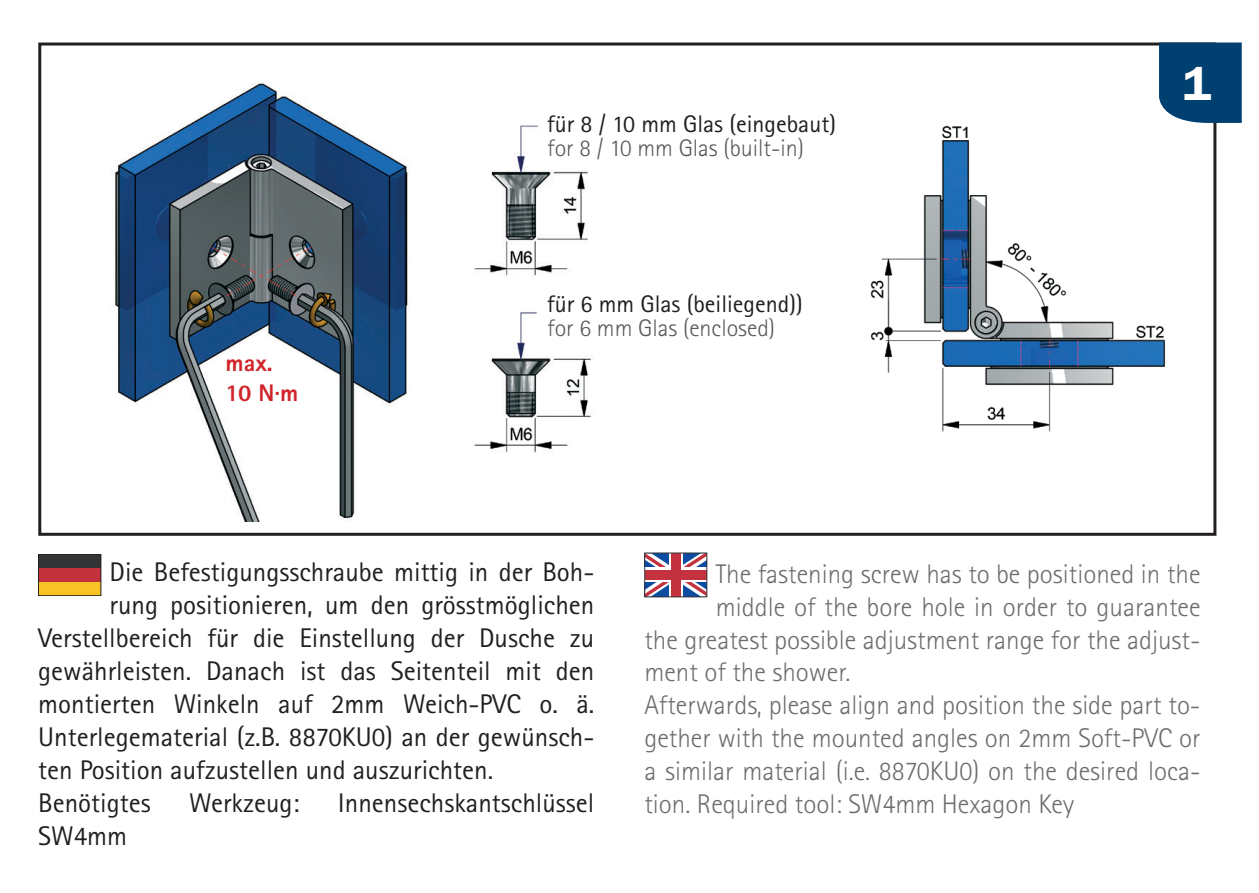
<style>
.page{position:relative;width:1259px;height:893px;background:#fff}
.page>*{position:absolute;margin:0;border:0;box-sizing:border-box;transform-origin:0 0}
.t1{font:600 48.9px "Franklin Got Itc TCE";color:#fff}
.t2{font:27px "Rotis Sans Serif";color:#231f20}
.t3{font:300 27px "Rotis Sans Serif";color:#6c6d70}
.t4{font:24px "Rotis Sans Serif";color:#231f20}
.t5{font:300 24px "Rotis Sans Serif";color:#57585a}
.t6{font:800 24px/30px "Rotis Sans Serif";color:#d1232a}
</style>
<div class="page">
<div style="left:38px;top:43px;width:1178px;height:493px;border:3px solid #231f20"></div>
<svg style="left:646px;top:555px;width:59px;height:40px"></svg>
<svg style="left:669px;top:555px;width:14px;height:40px"></svg>
<div style="left:645px;top:567px;width:62px;height:15px;background:#fff"></div>
<div style="left:671px;top:553px;width:9px;height:44px;background:#c3323e"></div>
<div style="left:645px;top:570px;width:62px;height:10px;background:#c3323e"></div>
<div style="left:644px;top:553px;width:63px;height:44px;border:1px solid #323436"></div>
<div style="left:38px;top:582px;width:63px;height:14px;background:#f8c425"></div>
<div style="left:38px;top:568px;width:63px;height:14px;background:#c2333e"></div>
<div style="left:38px;top:554px;width:63px;height:14px;background:#323436"></div>
<div style="left:38px;top:554px;width:63px;height:42px;border:1px solid #231f20"></div>
<img style="left:115px;top:84px;width:477px;height:438px">
<img style="left:870px;top:125px;width:296px;height:307px">
<div style="left:1159px;top:43px;width:82px;height:80px;background:#004071"></div>
<p class="t6" style="left:225px;top:348px;width:74px">max.<br>10 N·m</p>
<p class="t4" style="left:547px;top:109px;width:290px">für 8 / 10 mm Glas (eingebaut)</p>
<p class="t5" style="left:547px;top:134px;width:258px">for 8 / 10 mm Glas (built-in)</p>
<p class="t4" style="left:547px;top:289px;width:257px">für 6 mm Glas (beiliegend))</p>
<p class="t5" style="left:547px;top:314px;width:229px">for 6 mm Glas (enclosed)</p>
<h1 class="t1" style="left:1182px;top:57px;width:30px">1</h1>
<p class="t2" style="left:110px;top:556px;width:486px">Die Befestigungsschraube mittig in der Boh-</p>
<p class="t2" style="left:110px;top:589px;width:486px">rung positionieren, um den grösstmöglichen</p>
<p class="t2" style="left:38px;top:622px;width:558px">Verstellbereich für die Einstellung der Dusche zu</p>
<p class="t2" style="left:38px;top:655px;width:558px">gewährleisten. Danach ist das Seitenteil mit den</p>
<p class="t2" style="left:38px;top:688px;width:558px">montierten Winkeln auf 2mm Weich-PVC o. ä.</p>
<p class="t2" style="left:38px;top:721px;width:558px">Unterlegematerial (z.B. 8870KU0) an der gewünsch-</p>
<p class="t2" style="left:38px;top:754px;width:456px">ten Position aufzustellen und auszurichten.</p>
<p class="t2" style="left:38px;top:787px;width:114px">Benötigtes</p>
<p class="t2" style="left:189px;top:787px;width:112px">Werkzeug:</p>
<p class="t2" style="left:338px;top:787px;width:258px">Innensechskantschlüssel</p>
<p class="t2" style="left:38px;top:820px;width:90px">SW4mm</p>
<p class="t3" style="left:715px;top:558px;width:486px">The fastening screw has to be positioned in the</p>
<p class="t3" style="left:715px;top:591px;width:486px">middle of the bore hole in order to guarantee</p>
<p class="t3" style="left:644px;top:624px;width:558px">the greatest possible adjustment range for the adjust-</p>
<p class="t3" style="left:644px;top:657px;width:208px">ment of the shower.</p>
<p class="t3" style="left:644px;top:690px;width:557px">Afterwards, please align and position the side part to-</p>
<p class="t3" style="left:644px;top:723px;width:558px">gether with the mounted angles on 2mm Soft-PVC or</p>
<p class="t3" style="left:644px;top:756px;width:557px">a similar material (i.e. 8870KU0) on the desired loca-</p>
<p class="t3" style="left:644px;top:789px;width:431px">tion. Required tool: SW4mm Hexagon Key</p>
</div>
